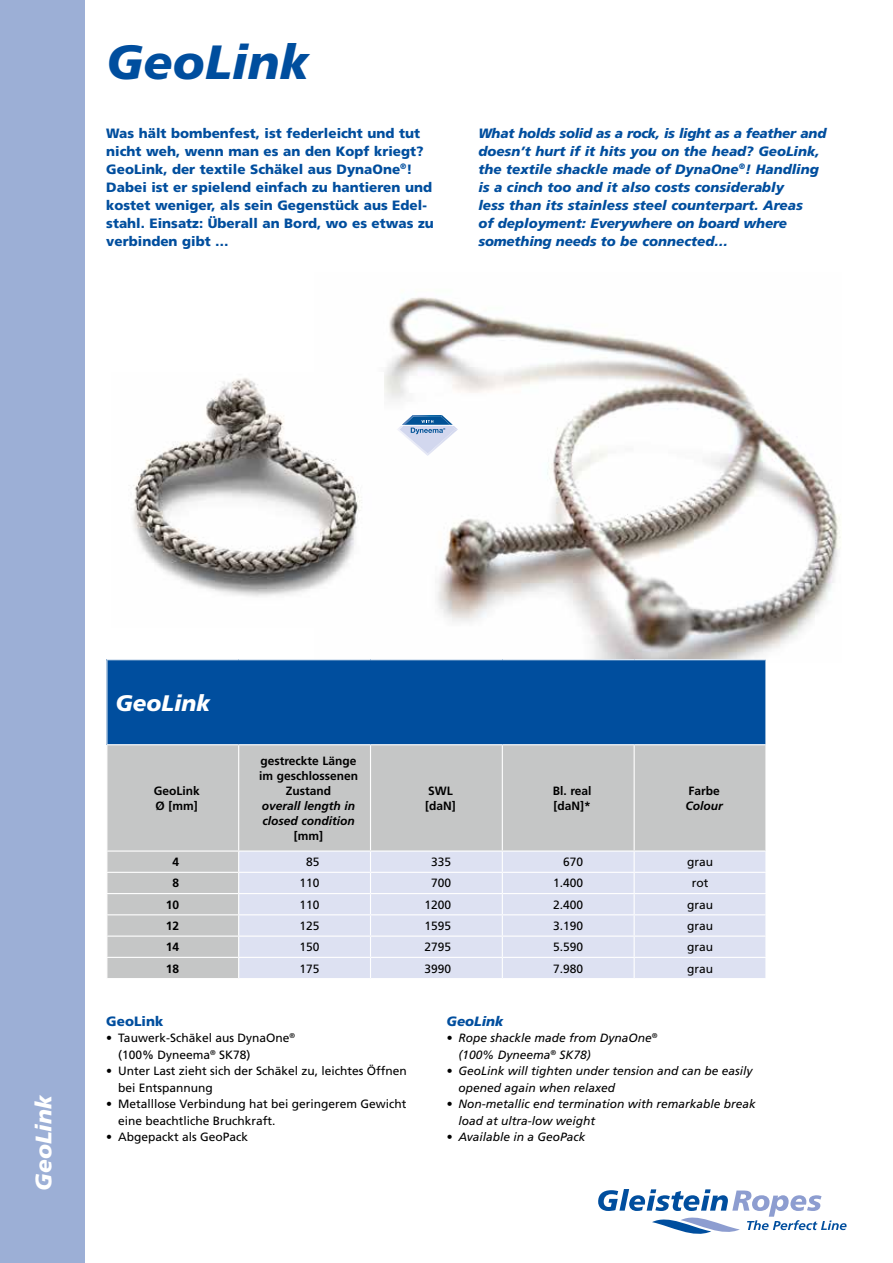
<style>
.page{position:relative;width:893px;height:1263px;background:#fff}
.page>*{position:absolute;margin:0;border:0;box-sizing:border-box;transform-origin:0 0}
.t1{font:italic 900 48px "Frutiger LT Pro";color:#004e9e}
.t2{font:italic 900 22.5px "Frutiger LT Pro";color:#fff}
.t3{font:italic 900 13.5px/18px "Frutiger LT Pro";color:#004e9e}
.t4{font:900 13.5px/18px "Frutiger LT Pro";color:#004e9e}
.t5{font:12px/16.5px "Frutiger LT Pro";color:#000}
.t6{font:italic 12px/16.5px "Frutiger LT Pro";color:#000}
.t7{font:700 12px/15px "Frutiger LT Pro";color:#000}
.t8{font:italic 700 12px/15px "Frutiger LT Pro";color:#000}
</style>
<div class="page">
<div style="left:0;top:0;width:85px;height:1263px;background:#9cafd6"></div>
<img style="left:384px;top:297px;width:457px;height:362px">
<img style="left:132px;top:378px;width:230px;height:219px">
<div style="left:107px;top:660px;width:659px;height:85px;background:#004e9e"></div>
<div style="left:107px;top:745px;width:658px;height:233px;background:#c5c6c6"></div>
<div style="left:239px;top:852px;width:526px;height:126px;background:#dde1f2"></div>
<hr style="left:765px;top:660px;width:1px;height:84px;background:#fff">
<hr style="left:106px;top:872px;width:133px;height:1px;background:#fff">
<hr style="left:106px;top:893px;width:133px;height:1px;background:#fff">
<hr style="left:106px;top:914px;width:133px;height:1px;background:#fff">
<hr style="left:106px;top:935px;width:133px;height:2px;background:#fff">
<hr style="left:106px;top:957px;width:133px;height:1px;background:#fff">
<hr style="left:239px;top:872px;width:131px;height:1px;background:#fff">
<hr style="left:370px;top:872px;width:132px;height:1px;background:#fff">
<hr style="left:502px;top:872px;width:132px;height:1px;background:#fff">
<hr style="left:634px;top:872px;width:132px;height:1px;background:#fff">
<hr style="left:239px;top:893px;width:131px;height:1px;background:#fff">
<hr style="left:370px;top:893px;width:132px;height:1px;background:#fff">
<hr style="left:502px;top:893px;width:132px;height:1px;background:#fff">
<hr style="left:634px;top:893px;width:132px;height:1px;background:#fff">
<hr style="left:239px;top:914px;width:131px;height:1px;background:#fff">
<hr style="left:370px;top:914px;width:132px;height:1px;background:#fff">
<hr style="left:502px;top:914px;width:132px;height:1px;background:#fff">
<hr style="left:634px;top:914px;width:132px;height:1px;background:#fff">
<hr style="left:239px;top:935px;width:131px;height:2px;background:#fff">
<hr style="left:370px;top:935px;width:132px;height:2px;background:#fff">
<hr style="left:502px;top:935px;width:132px;height:2px;background:#fff">
<hr style="left:634px;top:935px;width:132px;height:2px;background:#fff">
<hr style="left:239px;top:957px;width:131px;height:1px;background:#fff">
<hr style="left:370px;top:957px;width:132px;height:1px;background:#fff">
<hr style="left:502px;top:957px;width:132px;height:1px;background:#fff">
<hr style="left:634px;top:957px;width:132px;height:1px;background:#fff">
<svg style="left:238px;top:852px;width:1px;height:126px"></svg>
<svg style="left:370px;top:852px;width:1px;height:126px"></svg>
<svg style="left:634px;top:852px;width:1px;height:126px"></svg>
<svg style="left:502px;top:852px;width:1px;height:126px"></svg>
<svg style="left:765px;top:852px;width:1px;height:126px"></svg>
<hr style="left:106px;top:744px;width:133px;height:1px;background:#fff">
<hr style="left:239px;top:744px;width:131px;height:1px;background:#fff">
<hr style="left:238px;top:745px;width:1px;height:105px;background:#fff">
<hr style="left:370px;top:744px;width:132px;height:1px;background:#fff">
<hr style="left:370px;top:745px;width:1px;height:105px;background:#fff">
<hr style="left:502px;top:744px;width:132px;height:1px;background:#fff">
<hr style="left:502px;top:745px;width:1px;height:105px;background:#fff">
<hr style="left:634px;top:744px;width:132px;height:1px;background:#fff">
<hr style="left:634px;top:745px;width:1px;height:105px;background:#fff">
<hr style="left:106px;top:850px;width:133px;height:2px;background:#fff">
<hr style="left:239px;top:850px;width:131px;height:2px;background:#fff">
<hr style="left:370px;top:850px;width:132px;height:2px;background:#fff">
<hr style="left:502px;top:850px;width:132px;height:2px;background:#fff">
<hr style="left:634px;top:850px;width:132px;height:2px;background:#fff">
<svg style="left:395px;top:414px;width:64px;height:43px"></svg>
<svg style="left:598px;top:1189px;width:248px;height:45px"></svg>
<h1 class="t1" style="left:106px;top:33px;width:204px">GeoLink</h1>
<p class="t4" style="left:106px;top:124px;width:329px">Was hält bombenfest, ist federleicht und tut nicht weh, wenn man es an den Kopf kriegt?<br>GeoLink, der textile Schäkel aus DynaOne<sup>®</sup>!<br>Dabei ist er spielend einfach zu hantieren und kostet weniger, als sein Gegenstück aus Edel&shy;stahl. Einsatz: Überall an Bord, wo es etwas zu verbinden gibt …</p>
<p class="t3" style="left:478px;top:124px;width:350px">What holds solid as a rock, is light as a feather and doesn’t hurt if it hits you on the head? GeoLink, the textile shackle made of DynaOne<sup>®</sup>! Handling is a cinch too and it also costs considerably<br>less than its stainless steel counterpart. Areas<br>of deployment: Everywhere on board where something needs to be connected…</p>
<h2 class="t2" style="left:30px;top:1191px;width:97px;rotate:-90deg">GeoLink</h2>
<h2 class="t2" style="left:115px;top:689px;width:97px">GeoLink</h2>
<p class="t7" style="left:154px;top:783px;width:48px">GeoLink<br>Ø [mm]</p>
<p class="t7" style="left:259px;top:753px;width:100px;text-align:center">gestreckte Länge im geschlossenen<br>Zustand</p>
<p class="t8" style="left:262px;top:798px;width:95px">overall length in closed condition</p>
<p class="t7" style="left:294px;top:828px;width:31px">[mm]</p>
<p class="t7" style="left:425px;top:783px;width:32px">SWL [daN]</p>
<p class="t7" style="left:553px;top:783px;width:40px">Bl. real [daN]*</p>
<p class="t7" style="left:688px;top:783px;width:33px">Farbe</p>
<p class="t8" style="left:685px;top:798px;width:39px">Colour</p>
<p class="t7" style="left:172px;top:854px;width:8px">4</p>
<p class="t5" style="left:306px;top:854px;width:15px">85</p>
<p class="t5" style="left:431px;top:854px;width:22px">335</p>
<p class="t5" style="left:563px;top:854px;width:22px">670</p>
<p class="t5" style="left:687px;top:854px;width:28px">grau</p>
<p class="t7" style="left:172px;top:876px;width:8px">8</p>
<p class="t5" style="left:299px;top:875px;width:22px">110</p>
<p class="t5" style="left:431px;top:875px;width:22px">700</p>
<p class="t5" style="left:553px;top:875px;width:32px">1.400</p>
<p class="t5" style="left:692px;top:875px;width:18px">rot</p>
<p class="t7" style="left:166px;top:897px;width:15px">10</p>
<p class="t5" style="left:299px;top:896px;width:22px">110</p>
<p class="t5" style="left:425px;top:896px;width:28px">1200</p>
<p class="t5" style="left:553px;top:896px;width:32px">2.400</p>
<p class="t5" style="left:687px;top:896px;width:28px">grau</p>
<p class="t7" style="left:166px;top:918px;width:15px">12</p>
<p class="t5" style="left:299px;top:918px;width:22px">125</p>
<p class="t5" style="left:425px;top:918px;width:28px">1595</p>
<p class="t5" style="left:553px;top:918px;width:32px">3.190</p>
<p class="t5" style="left:687px;top:918px;width:28px">grau</p>
<p class="t7" style="left:166px;top:939px;width:15px">14</p>
<p class="t5" style="left:299px;top:939px;width:22px">150</p>
<p class="t5" style="left:425px;top:939px;width:28px">2795</p>
<p class="t5" style="left:553px;top:939px;width:32px">5.590</p>
<p class="t5" style="left:687px;top:939px;width:28px">grau</p>
<p class="t7" style="left:166px;top:961px;width:15px">18</p>
<p class="t5" style="left:299px;top:960px;width:22px">175</p>
<p class="t5" style="left:425px;top:960px;width:28px">3990</p>
<p class="t5" style="left:553px;top:960px;width:32px">7.980</p>
<p class="t5" style="left:687px;top:960px;width:28px">grau</p>
<p class="t4" style="left:106px;top:1012px;width:59px">GeoLink</p>
<p class="t5" style="left:118px;top:1030px;width:178px;text-indent:-12px">• Tauwerk-Schäkel aus DynaOne<sup>® </sup>(100% Dyneema<sup>®</sup> SK78)</p>
<p class="t5" style="left:118px;top:1063px;width:290px;text-indent:-12px">• Unter Last zieht sich der Schäkel zu, leichtes Öffnen bei Entspannung</p>
<p class="t5" style="left:118px;top:1096px;width:290px;text-indent:-12px">• Metalllose Verbindung hat bei geringerem Gewicht eine beachtliche Bruchkraft.</p>
<p class="t5" style="left:106px;top:1129px;width:143px">• Abgepackt als GeoPack</p>
<p class="t3" style="left:446px;top:1012px;width:59px">GeoLink</p>
<p class="t6" style="left:458px;top:1030px;width:200px;text-indent:-12px">• Rope shackle made from DynaOne<sup>® </sup>(100% Dyneema<sup>®</sup> SK78)</p>
<p class="t6" style="left:458px;top:1063px;width:296px;text-indent:-12px">• GeoLink will tighten under tension and can be easily opened again when relaxed</p>
<p class="t6" style="left:458px;top:1096px;width:299px;text-indent:-12px">• Non-metallic end termination with remarkable break load at ultra-low weight</p>
<p class="t6" style="left:446px;top:1129px;width:140px">• Available in a GeoPack</p>
</div>
